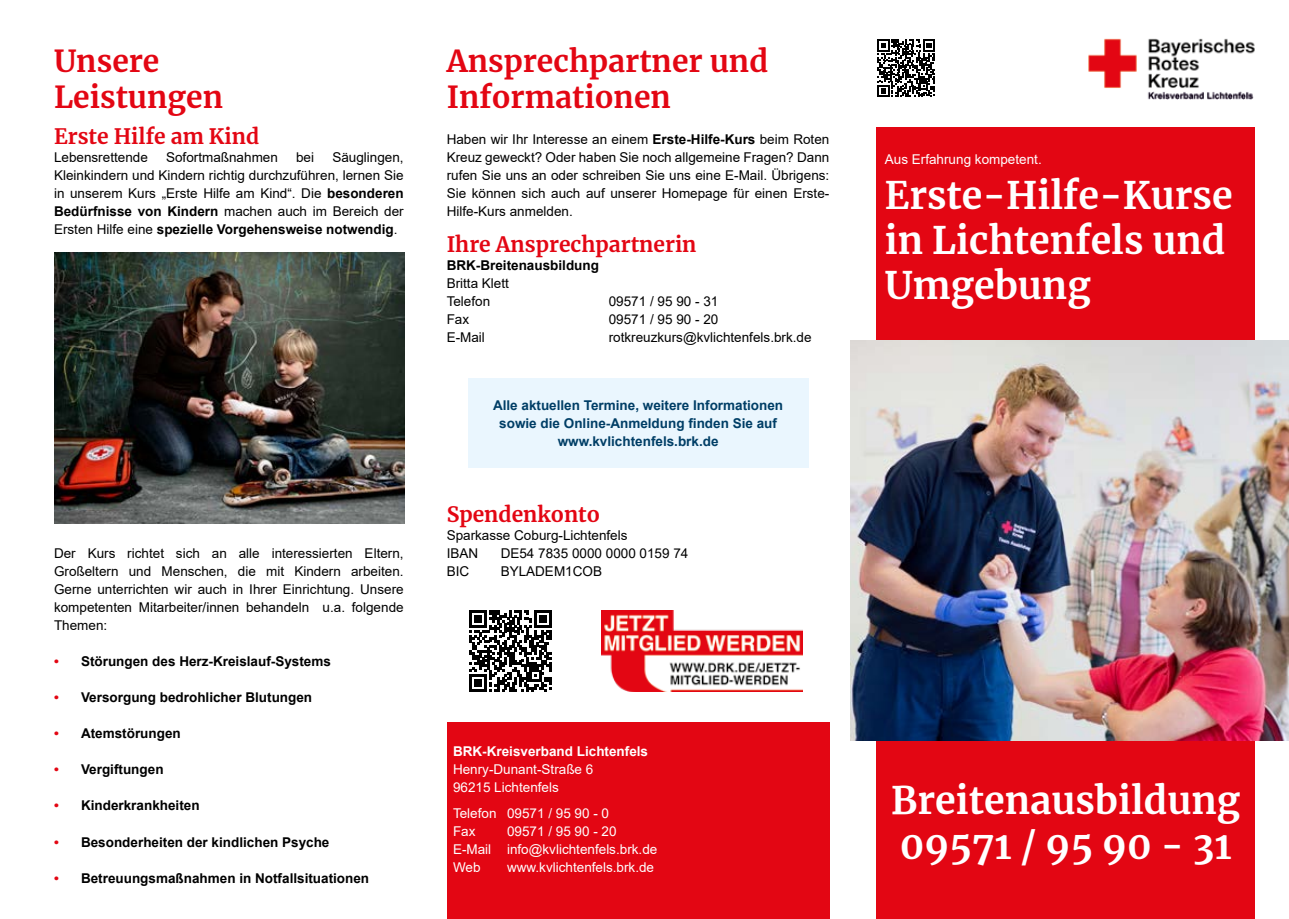
<style>
.page{position:relative;width:1289px;height:919px;background:#fff}
.page>*{position:absolute;margin:0;border:0;box-sizing:border-box;transform-origin:0 0}
.t1{font:700 37.5px/45px "Merriweather";color:#fff}
.t2{font:700 30px/36px "Merriweather";color:#e30613}
.t3{font:700 21px "Merriweather";color:#e30613}
.t4{font:13.5px/18px "Arial";color:#000;text-align:justify}
.t5{font:700 13.5px "Arial";color:#000}
.t6{font:13.5px/18px "Arial";color:#fff}
.t7{font:700 13.5px/18px "Arial";color:#003e66;text-align:center}
.t8{font:700 13.5px "Arial";color:#fff}
.s1{font-weight:700}
.s2{color:#e30613}
</style>
<div class="page">
<img style="left:1088px;top:38px;width:166px;height:61px">
<svg style="left:877px;top:39px;width:58px;height:58px"></svg>
<div style="left:876px;top:128px;width:378px;height:790px;background:#e30613"></div>
<img style="left:850px;top:340px;width:438px;height:400px">
<div style="left:446px;top:722px;width:383px;height:196px;background:#e30613"></div>
<div style="left:468px;top:378px;width:340px;height:90px;background:#eaf6fe"></div>
<img style="left:601px;top:610px;width:201px;height:81px">
<img style="left:54px;top:252px;width:350px;height:271px">
<svg style="left:469px;top:610px;width:82px;height:81px"></svg>
<h2 class="t2" style="left:54px;top:42px;width:171px">Unsere<br>Leistungen</h2>
<h3 class="t3" style="left:54px;top:122px;width:207px">Erste Hilfe am Kind</h3>
<p class="t4" style="left:54px;top:148px;width:95px">Lebensrettende</p>
<p class="t4" style="left:166px;top:148px;width:113px">Sofortmaßnahmen</p>
<p class="t4" style="left:296px;top:148px;width:20px">bei</p>
<p class="t4" style="left:54px;top:148px;width:351px;text-indent:278px">Säuglingen, Kleinkindern und Kindern richtig durchzuführen, lernen Sie in unserem Kurs „Erste Hilfe am Kind“. Die <span class="s1">besonderen Bedürfnisse von Kindern</span> machen auch im Bereich der Ersten Hilfe eine <span class="s1">spezielle Vorgehensweise notwendig</span>.</p>
<p class="t4" style="left:54px;top:544px;width:351px">Der Kurs richtet sich an alle interessierten Eltern, Großeltern und Menschen, die mit Kindern arbeiten.<br>Gerne unterrichten wir auch in Ihrer Einrichtung. Unsere kompetenten Mitarbeiter/innen behandeln u.a. folgende Themen:</p>
<p class="t5" style="left:54px;top:652px;width:278px"><span class="s2">•</span> Störungen des Herz-Kreislauf-Systems</p>
<p class="t5" style="left:54px;top:688px;width:260px"><span class="s2">•</span> Versorgung bedrohlicher Blutungen</p>
<p class="t5" style="left:54px;top:724px;width:128px"><span class="s2">•</span> Atemstörungen</p>
<p class="t5" style="left:54px;top:760px;width:111px"><span class="s2">•</span> Vergiftungen</p>
<p class="t5" style="left:54px;top:796px;width:147px"><span class="s2">•</span> Kinderkrankheiten</p>
<p class="t5" style="left:54px;top:832px;width:277px"><span class="s2">•</span> Besonderheiten der kindlichen Psyche</p>
<p class="t5" style="left:54px;top:868px;width:317px"><span class="s2">•</span> Betreuungsmaßnahmen in Notfallsituationen</p>
<h2 class="t2" style="left:446px;top:42px;width:323px">Ansprechpartner und<br>Informationen</h2>
<p class="t4" style="left:446px;top:130px;width:384px">Haben wir Ihr Interesse an einem <span class="s1">Erste-Hilfe-Kurs</span> beim Roten Kreuz geweckt? Oder haben Sie noch allgemeine Fragen? Dann rufen Sie uns an oder schreiben Sie uns eine E-Mail. Übrigens:<br>Sie können sich auch auf unserer Homepage für einen Erste-Hilfe-Kurs anmelden.</p>
<h3 class="t3" style="left:446px;top:230px;width:251px">Ihre Ansprechpartnerin</h3>
<p class="t5" style="left:446px;top:256px;width:154px">BRK-Breitenausbildung</p>
<p class="t4" style="left:446px;top:274px;width:64px">Britta Klett<br>Telefon</p>
<p class="t4" style="left:608px;top:292px;width:111px">09571 / 95 90 - 31</p>
<p class="t4" style="left:446px;top:310px;width:24px">Fax</p>
<p class="t4" style="left:608px;top:310px;width:111px">09571 / 95 90 - 20</p>
<p class="t4" style="left:446px;top:328px;width:40px">E-Mail</p>
<p class="t4" style="left:608px;top:328px;width:204px">rotkreuzkurs@kvlichtenfels.brk.de</p>
<p class="t7" style="left:493px;top:396px;width:292px">Alle aktuellen Termine, weitere Informationen sowie die Online-Anmeldung finden Sie auf www.kvlichtenfels.brk.de</p>
<h3 class="t3" style="left:446px;top:500px;width:155px">Spendenkonto</h3>
<p class="t4" style="left:446px;top:526px;width:182px">Sparkasse Coburg-Lichtenfels<br>IBAN</p>
<p class="t4" style="left:500px;top:544px;width:189px">DE54 7835 0000 0000 0159 74</p>
<p class="t4" style="left:446px;top:562px;width:24px">BIC</p>
<p class="t4" style="left:500px;top:562px;width:103px">BYLADEM1COB</p>
<p class="t8" style="left:453px;top:742px;width:197px">BRK-Kreisverband Lichtenfels</p>
<p class="t6" style="left:453px;top:760px;width:142px">Henry-Dunant-Straße 6<br>96215 Lichtenfels</p>
<p class="t6" style="left:453px;top:804px;width:158px">Telefon 09571 / 95 90 - 0<br>Fax</p>
<p class="t6" style="left:453px;top:822px;width:206px;text-indent:54px">09571 / 95 90 - 20<br>E-Mail info@kvlichtenfels.brk.de<br>Web</p>
<p class="t6" style="left:507px;top:858px;width:149px">www.kvlichtenfels.brk.de</p>
<p class="t6" style="left:884px;top:150px;width:158px">Aus Erfahrung kompetent.</p>
<h1 class="t1" style="left:884px;top:172px;width:349px">Erste-Hilfe-Kurse in Lichtenfels und<br>Umgebung</h1>
<h1 class="t1" style="left:891px;top:776px;width:351px">Breitenausbildung<br>09571 / 95 90 - 31</h1>
</div>
